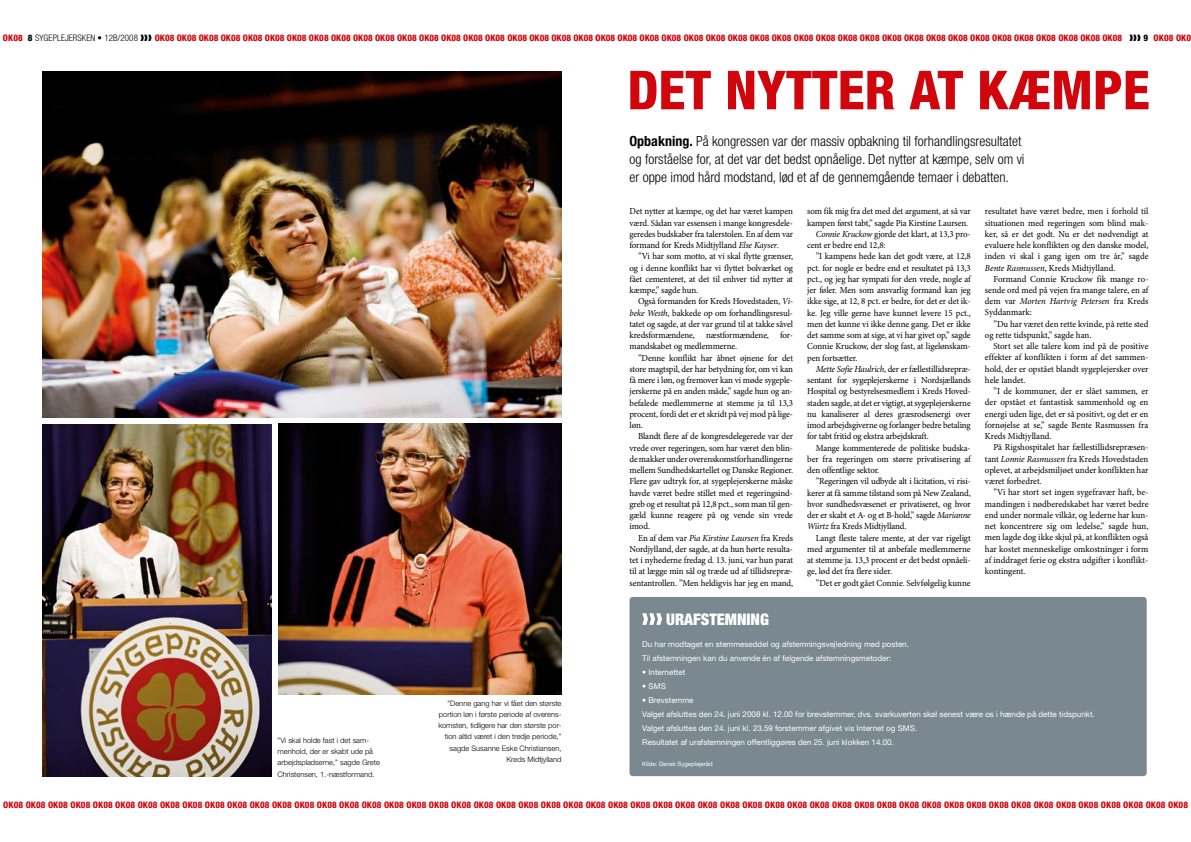
<style>
.page{position:relative;width:1191px;height:842px;background:#fff}
.page>*{position:absolute;margin:0;border:0;box-sizing:border-box;transform-origin:0 0}
.t1{font:800 condensed 53.8px "Helvetica Neue LT Std";color:#d1050c}
.t2{font:900 condensed 16px "Helvetica Neue LT Std";color:#fff}
.t3{font:300 condensed 14px/18px "Helvetica Neue LT Std";color:#000}
.t4{font:9.2px/11.2px "Minion Pro";letter-spacing:-.01em;color:#000;text-align:justify;scale:.96 1}
.t5{font:800 condensed 9px "Helvetica Neue LT Std";letter-spacing:.01em;color:#d1050c}
.t6{font:800 condensed 9px "Helvetica Neue LT Std";color:#000}
.t7{font:8px/14.1px "Helvetica Neue LT Std";color:#fff}
.t8{font:300 7.5px/11.2px "Helvetica Neue LT Std";color:#000}
.t9{font:6px "Helvetica Neue LT Std";color:#fff}
.s1{color:#000}
.s2{font-weight:300;color:#000}
.s3{font-weight:700}
.s4{font-style:italic}
</style>
<div class="page">
<img style="left:43px;top:72px;width:518px;height:346px">
<img style="left:278px;top:424px;width:283px;height:270px">
<img style="left:43px;top:424px;width:228px;height:353px">
<div style="left:629px;top:597px;width:517px;height:179px;background:#7a8890;border-radius:3px"></div>
<svg style="left:642px;top:613px;width:20px;height:12px"></svg>
<p class="t5" style="left:3px;top:32px;width:1120px">OK08 <span class="s1">8</span> <span class="s2">Sygeplejersken • 12B/2008</span> <span class="s1">❱❱❱</span> OK08 OK08 OK08 OK08 OK08 OK08 OK08 OK08 OK08 OK08 OK08 OK08 OK08 OK08 OK08 OK08 OK08 OK08 OK08 OK08 OK08 OK08 OK08 OK08 OK08 OK08 OK08 OK08 OK08 OK08 OK08 OK08 OK08 OK08 OK08 OK08 OK08 OK08 OK08 OK08 OK08 OK08 OK08 OK08</p>
<p class="t5" style="left:1153px;top:33px;width:39px">OK08 OK0</p>
<p class="t6" style="left:1129px;top:32px;width:20px">❱❱❱ 9</p>
<h1 class="t1" style="left:627px;top:57px;width:524px">DET NYTTER AT KÆMPE</h1>
<h3 class="t3" style="left:629px;top:132px;width:396px"><span class="s3">Opbakning.</span> På kongressen var der massiv opbakning til forhandlingsresultatet og forståelse for, at det var det bedst opnåelige. Det nytter at kæmpe, selv om vi er oppe imod hård modstand, lød et af de gennemgående temaer i debatten.</h3>
<p class="t8" style="left:278px;top:734px;width:104px">”Vi skal holde fast i det sam&shy;menhold, der er skabt ude på arbejdspladserne,” sagde Grete<br>Christensen, 1.-næstformand.</p>
<p class="t8" style="left:438px;top:697px;width:125px;text-align:right">”Denne gang har vi fået den største portion løn i første periode af overens&shy;komsten, tidligere har den største por&shy;tion altid været i den tredje periode,” sagde Susanne Eske Christiansen, Kreds Midtjylland</p>
<p class="t4" style="left:629px;top:206px;width:172px">Det nytter at kæmpe, og det har været kampen værd. Sådan var essensen i mange kongresdele&shy;geredes budskaber fra talerstolen. En af dem var formand for Kreds Midtjylland <span class="s4">Else Kayser</span>.</p>
<p class="t4" style="left:629px;top:251px;width:172px;text-indent:9px">”Vi har som motto, at vi skal flytte grænser, og i denne konflikt har vi flyttet bolværket og fået cementeret, at det til enhver tid nytter at kæmpe,” sagde hun.</p>
<p class="t4" style="left:629px;top:296px;width:172px;text-indent:8px">Også formanden for Kreds Hovedstaden, <span class="s4">Vi&shy;beke Westh,</span> bakkede op om forhandlingsresul&shy;tatet og sagde, at der var grund til at takke såvel kredsformændene, næstformændene, for&shy;mandskabet og medlemmerne.</p>
<p class="t4" style="left:629px;top:352px;width:172px;text-indent:9px">”Denne konflikt har åbnet øjnene for det store magtspil, der har betydning for, om vi kan få mere i løn, og fremover kan vi møde sygeple&shy;jerskerne på en anden måde,” sagde hun og an&shy;befalede medlemmerne at stemme ja til 13,3 procent, fordi det er et skridt på vej mod på lige&shy;løn.</p>
<p class="t4" style="left:629px;top:431px;width:172px;text-indent:9px">Blandt flere af de kongresdelegerede var der vrede over regeringen, som har været den blin&shy;de makker under overenskomstforhandlingerne mellem Sundhedskartellet og Danske Regioner.<br>Flere gav udtryk for, at sygeplejerskerne måske havde været bedre stillet med et regeringsind&shy;greb og et resultat på 12,8 pct., som man til gen&shy;gæld kunne reagere på og vende sin vrede imod.</p>
<p class="t4" style="left:629px;top:532px;width:172px;text-indent:8px">En af dem var <span class="s4">Pia Kirstine Laursen</span> fra Kreds Nordjylland, der sagde, at da hun hørte resulta&shy;tet i nyhederne fredag d. 13. juni, var hun parat til at lægge min sål og træde ud af tillidsrepræ&shy;sentantrollen. ”Men heldigvis har jeg en mand,</p>
<p class="t4" style="left:807px;top:206px;width:172px">som fik mig fra det med det argument, at så var</p>
<p class="t4" style="left:807px;top:217px;width:169px">kampen først tabt,” sagde Pia Kirstine Laursen.</p>
<p class="t4" style="left:815px;top:228px;width:163px"><span class="s4">Connie Kruckow</span> gjorde det klart, at 13,3 pro-</p>
<p class="t4" style="left:807px;top:240px;width:83px">cent er bedre end 12,8:</p>
<p class="t4" style="left:815px;top:251px;width:163px">”I kampens hede kan det godt være, at 12,8</p>
<p class="t4" style="left:807px;top:262px;width:172px">pct. for nogle er bedre end et resultatet på 13,3</p>
<p class="t4" style="left:807px;top:273px;width:172px">pct., og jeg har sympati for den vrede, nogle af</p>
<p class="t4" style="left:807px;top:285px;width:172px">jer føler. Men som ansvarlig formand kan jeg</p>
<p class="t4" style="left:807px;top:296px;width:172px">ikke sige, at 12, 8 pct. er bedre, for det er det ik-</p>
<p class="t4" style="left:807px;top:307px;width:172px">ke. Jeg ville gerne have kunnet levere 15 pct.,</p>
<p class="t4" style="left:807px;top:318px;width:172px">men det kunne vi ikke denne gang. Det er ikke</p>
<p class="t4" style="left:807px;top:330px;width:172px">det samme som at sige, at vi har givet op,” sagde</p>
<p class="t4" style="left:807px;top:341px;width:172px">Connie Kruckow, der slog fast, at ligelønskam-</p>
<p class="t4" style="left:807px;top:352px;width:54px">pen fortsætter.</p>
<p class="t4" style="left:815px;top:363px;width:163px"><span class="s4">Mette Sofie Haulrich</span>, der er fællestillidsrepræ-</p>
<p class="t4" style="left:807px;top:375px;width:172px">sentant for sygeplejerskerne i Nordsjællands</p>
<p class="t4" style="left:807px;top:386px;width:172px">Hospital og bestyrelsesmedlem i Kreds Hoved-</p>
<p class="t4" style="left:807px;top:397px;width:172px">staden sagde, at det er vigtigt, at sygeplejerskerne</p>
<p class="t4" style="left:807px;top:408px;width:172px">nu kanaliserer al deres græsrodsenergi over</p>
<p class="t4" style="left:807px;top:420px;width:172px">imod arbejdsgiverne og forlanger bedre betaling</p>
<p class="t4" style="left:807px;top:431px;width:128px">for tabt fritid og ekstra arbejdskraft.</p>
<p class="t4" style="left:815px;top:442px;width:163px">Mange kommenterede de politiske budska-</p>
<p class="t4" style="left:807px;top:453px;width:172px">ber fra regeringen om større privatisering af</p>
<p class="t4" style="left:807px;top:465px;width:77px">den offentlige sektor.</p>
<p class="t4" style="left:815px;top:476px;width:163px">”Regeringen vil udbyde alt i licitation, vi risi-</p>
<p class="t4" style="left:807px;top:487px;width:172px">kerer at få samme tilstand som på New Zealand,</p>
<p class="t4" style="left:807px;top:498px;width:172px">hvor sundhedsvæsenet er privatiseret, og hvor</p>
<p class="t4" style="left:807px;top:509px;width:172px">der er skabt et A- og et B-hold,” sagde <span class="s4">Marianne</span></p>
<p class="t4" style="left:807px;top:521px;width:105px"><span class="s4">Würtz</span> fra Kreds Midtjylland.</p>
<p class="t4" style="left:815px;top:532px;width:163px">Langt fleste talere mente, at der var rigeligt</p>
<p class="t4" style="left:807px;top:543px;width:172px">med argumenter til at anbefale medlemmerne</p>
<p class="t4" style="left:807px;top:554px;width:172px">at stemme ja. 13,3 procent er det bedst opnåeli-</p>
<p class="t4" style="left:807px;top:566px;width:90px">ge, lød det fra flere sider.</p>
<p class="t4" style="left:815px;top:577px;width:163px">”Det er godt gået Connie. Selvfølgelig kunne</p>
<p class="t4" style="left:985px;top:206px;width:172px">resultatet have været bedre, men i forhold til situationen med regeringen som blind mak&shy;ker, så er det godt. Nu er det nødvendigt at evaluere hele konflikten og den danske model, inden vi skal i gang igen om tre år,” sagde <span class="s4">Bente Rasmussen</span>, Kreds Midtjylland.</p>
<p class="t4" style="left:985px;top:273px;width:172px;text-indent:9px">Formand Connie Kruckow fik mange ro&shy;sende ord med på vejen fra mange talere, en af dem var <span class="s4">Morten Hartvig Petersen</span> fra Kreds Syddanmark:</p>
<p class="t4" style="left:985px;top:318px;width:172px;text-indent:9px">”Du har været den rette kvinde, på rette sted og rette tidspunkt,” sagde han.</p>
<p class="t4" style="left:985px;top:341px;width:172px;text-indent:9px">Stort set alle talere kom ind på de positive effekter af konflikten i form af det sammen&shy;hold, der er opstået blandt sygeplejersker over hele landet.</p>
<p class="t4" style="left:985px;top:386px;width:172px;text-indent:9px">”I de kommuner, der er slået sammen, er der opstået et fantastisk sammenhold og en energi uden lige, det er så positivt, og det er en fornøjelse at se,” sagde Bente Rasmussen fra Kreds Midtjylland.</p>
<p class="t4" style="left:985px;top:442px;width:172px;text-indent:9px">På Rigshospitalet har fællestillidsrepræsen&shy;tant <span class="s4">Lonnie Rasmussen</span> fra Kreds Hovedstaden oplevet, at arbejdsmiljøet under konflikten har været forbedret.</p>
<p class="t4" style="left:985px;top:487px;width:172px;text-indent:9px">”Vi har stort set ingen sygefravær haft, be&shy;mandingen i nødberedskabet har været bedre end under normale vilkår, og lederne har kun&shy;net koncentrere sig om ledelse,” sagde hun, men lagde dog ikke skjul på, at konflikten også har kostet menneskelige omkostninger i form af inddraget ferie og ekstra udgifter i konflikt&shy;kontingent.</p>
<h2 class="t2" style="left:666px;top:609px;width:104px">URAFSTEMNING</h2>
<p class="t7" style="left:642px;top:637px;width:268px">Du har modtaget en stemmeseddel og afstemningsvejledning med posten.<br>Til afstemningen kan du anvende én af følgende afstemningsmetoder:</p>
<p class="t7" style="left:642px;top:665px;width:44px">• Internettet</p>
<p class="t7" style="left:642px;top:679px;width:25px">• SMS</p>
<p class="t7" style="left:642px;top:693px;width:454px">• Brevstemme<br>Valget afsluttes den 24. juni 2008 kl. 12.00 for brevstemmer, dvs. svarkuverten skal senest være os i hænde på dette tidspunkt.<br>Valget afsluttes den 24. juni kl. 23.59 forstemmer afgivet vis Internet og SMS.<br>Resultatet af urafstemningen offentliggøres den 25. juni klokken 14.00.</p>
<p class="t9" style="left:642px;top:760px;width:72px">Kilde: Dansk Sygeplejeråd</p>
<p class="t5" style="left:3px;top:799px;width:1186px">OK08 OK08 OK08 OK08 OK08 OK08 OK08 OK08 OK08 OK08 OK08 OK08 OK08 OK08 OK08 OK08 OK08 OK08 OK08 OK08 OK08 OK08 OK08 OK08 OK08 OK08 OK08 OK08 OK08 OK08 OK08 OK08 OK08 OK08 OK08 OK08 OK08 OK08 OK08 OK08 OK08 OK08 OK08 OK08 OK08 OK08 OK08 OK08 OK08 OK08 OK08 OK08 OK08</p>
</div>
